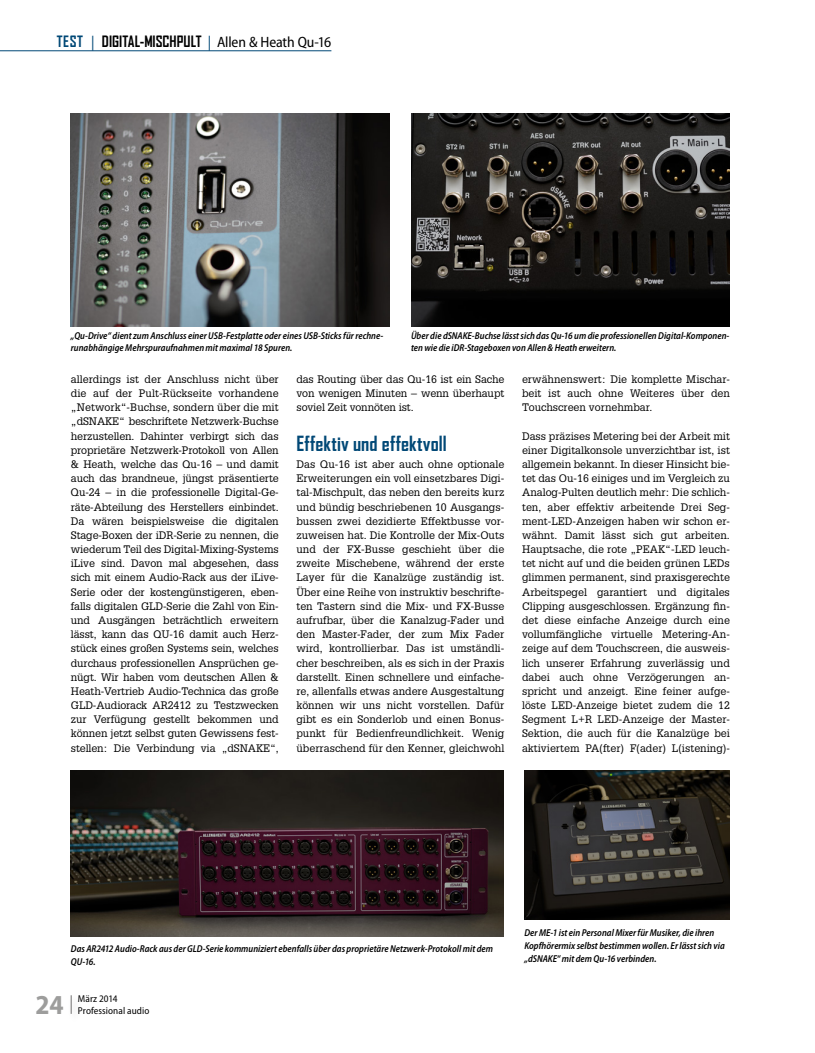
<style>
.page{position:relative;width:815px;height:1053px;background:#fff}
.page>*{position:absolute;margin:0;border:0;box-sizing:border-box;transform-origin:0 0}
.t1{font:700 semi-condensed 27.5px "Myriad Pro";color:#9d9d9c}
.t2{font:700 20px "Agency FB";letter-spacing:.01em;color:#004876}
.t3{font:700 15px "Agency FB";color:#000}
.t4{font:10.62px/14.1px "Glypha LT Std";color:#000;text-align:justify}
.t5{font:italic 600 semi-condensed 10px/12.8px "Myriad Pro";letter-spacing:.005em;color:#000;scale:.95 1}
.t6{font:semi-condensed 10px/11.9px "Myriad Pro";letter-spacing:.005em;color:#000}
.s1{color:#004876}
.s2{font-family:"Myriad Pro";font-weight:400;font-stretch:semi-condensed;color:#004876}
.s3{font-family:"Myriad Pro";font-weight:400;font-stretch:semi-condensed}
</style>
<div class="page">
<svg style="left:71px;top:995px;width:1px;height:18px"></svg>
<img style="left:71px;top:113px;width:319px;height:213px">
<img style="left:71px;top:770px;width:432px;height:166px">
<img style="left:524px;top:770px;width:206px;height:149px">
<img style="left:411px;top:113px;width:319px;height:213px">
<hr style="left:0;top:50px;width:331px;height:1px;background:#004876">
<h3 class="t3" style="left:57px;top:32px;width:276px"><span class="s1">TEST</span> <span class="s2">|</span> DIGITAL-MISCHPULT <span class="s2">|</span> <span class="s3">Allen &amp; Heath Qu-16</span></h3>
<p class="t5" style="left:71px;top:329px;width:330px">„Qu-Drive“ dient zum Anschluss einer USB-Festplatte oder eines USB-Sticks für rechne&shy;runabhängige Mehrspuraufnahmen mit maximal 18 Spuren.</p>
<p class="t5" style="left:411px;top:329px;width:337px">Über die dSNAKE-Buchse lässt sich das Qu-16 um die professionellen Digital-Komponen&shy;ten wie die iDR-Stageboxen von Allen &amp; Heath erweitern.</p>
<p class="t4" style="left:71px;top:372px;width:209px">allerdings ist der Anschluss nicht über die auf der Pult-Rückseite vorhandene „Network“-Buchse, sondern über die mit „dSNAKE“ beschriftete Netzwerk-Buchse herzustellen. Dahinter verbirgt sich das proprietäre Netzwerk-Protokoll von Allen &amp; Heath, welche das Qu-16 – und damit auch das brandneue, jüngst präsentierte Qu-24 – in die professionelle Digital-Ge&shy;räte-Abteilung des Herstellers einbindet.<br>Da wären beispielsweise die digitalen Stage-Boxen der iDR-Serie zu nennen, die wiederum Teil des Digital-Mixing-Systems iLive sind. Davon mal abgesehen, dass sich mit einem Audio-Rack aus der iLive-Serie oder der kostengünstigeren, eben&shy;falls digitalen GLD-Serie die Zahl von Ein&shy;und Ausgängen beträchtlich erweitern lässt, kann das QU-16 damit auch Herz&shy;stück eines großen Systems sein, welches durchaus professionellen Ansprüchen ge&shy;nügt. Wir haben vom deutschen Allen &amp; Heath-Vertrieb Audio-Technica das große GLD-Audiorack AR2412 zu Testzwecken zur Verfügung gestellt bekommen und können jetzt selbst guten Gewissens fest&shy;stellen: Die Verbindung via „dSNAKE“,</p>
<p class="t4" style="left:296px;top:372px;width:209px">das Routing über das Qu-16 ist ein Sache von wenigen Minuten – wenn überhaupt soviel Zeit vonnöten ist.</p>
<h2 class="t2" style="left:296px;top:431px;width:152px">Effektiv und effektvoll</h2>
<p class="t4" style="left:296px;top:457px;width:209px">Das Qu-16 ist aber auch ohne optionale Erweiterungen ein voll einsetzbares Digi&shy;tal-Mischpult, das neben den bereits kurz und bündig beschriebenen 10 Ausgangs&shy;bussen zwei dezidierte Effektbusse vor&shy;zuweisen hat. Die Kontrolle der Mix-Outs und der FX-Busse geschieht über die zweite Mischebene, während der erste Layer für die Kanalzüge zuständig ist.<br>Über eine Reihe von instruktiv beschrifte&shy;ten Tastern sind die Mix- und FX-Busse aufrufbar, über die Kanalzug-Fader und den Master-Fader, der zum Mix Fader wird, kontrollierbar. Das ist umständli&shy;cher beschreiben, als es sich in der Praxis darstellt. Einen schnellere und einfache&shy;re, allenfalls etwas andere Ausgestaltung können wir uns nicht vorstellen. Dafür gibt es ein Sonderlob und einen Bonus&shy;punkt für Bedienfreundlichkeit. Wenig überraschend für den Kenner, gleichwohl</p>
<p class="t4" style="left:522px;top:372px;width:209px">erwähnenswert: Die komplette Mischar&shy;beit ist auch ohne Weiteres über den Touchscreen vornehmbar.</p>
<p class="t4" style="left:522px;top:428px;width:209px">Dass präzises Metering bei der Arbeit mit einer Digitalkonsole unverzichtbar ist, ist allgemein bekannt. In dieser Hinsicht bie&shy;tet das Ou-16 einiges und im Vergleich zu Analog-Pulten deutlich mehr: Die schlich&shy;ten, aber effektiv arbeitende Drei Seg&shy;ment-LED-Anzeigen haben wir schon er&shy;wähnt. Damit lässt sich gut arbeiten.<br>Hauptsache, die rote „PEAK“-LED leuch&shy;tet nicht auf und die beiden grünen LEDs glimmen permanent, sind praxisgerechte Arbeitspegel garantiert und digitales Clipping ausgeschlossen. Ergänzung fin&shy;det diese einfache Anzeige durch eine vollumfängliche virtuelle Metering-An&shy;zeige auf dem Touchscreen, die ausweis&shy;lich unserer Erfahrung zuverlässig und dabei auch ohne Verzögerungen an&shy;spricht und anzeigt. Eine feiner aufge&shy;löste LED-Anzeige bietet zudem die 12<br>Segment L+R LED-Anzeige der Master-Sektion, die auch für die Kanalzüge bei aktiviertem PA(fter) F(ader) L(istening)-</p>
<p class="t5" style="left:71px;top:942px;width:446px">Das AR2412 Audio-Rack aus der GLD-Serie kommuniziert ebenfalls über das proprietäre Netzwerk-Protokoll mit dem<br>QU-16.</p>
<h1 class="t1" style="left:35px;top:989px;width:30px">24</h1>
<p class="t6" style="left:78px;top:992px;width:73px">März 2014<br>Professional audio</p>
<p class="t5" style="left:524px;top:926px;width:212px">Der ME-1 ist ein Personal Mixer für Musiker, die ihren<br>Kopfhörermix selbst bestimmen wollen. Er lässt sich via „dSNAKE“ mit dem Qu-16 verbinden.</p>
</div>
